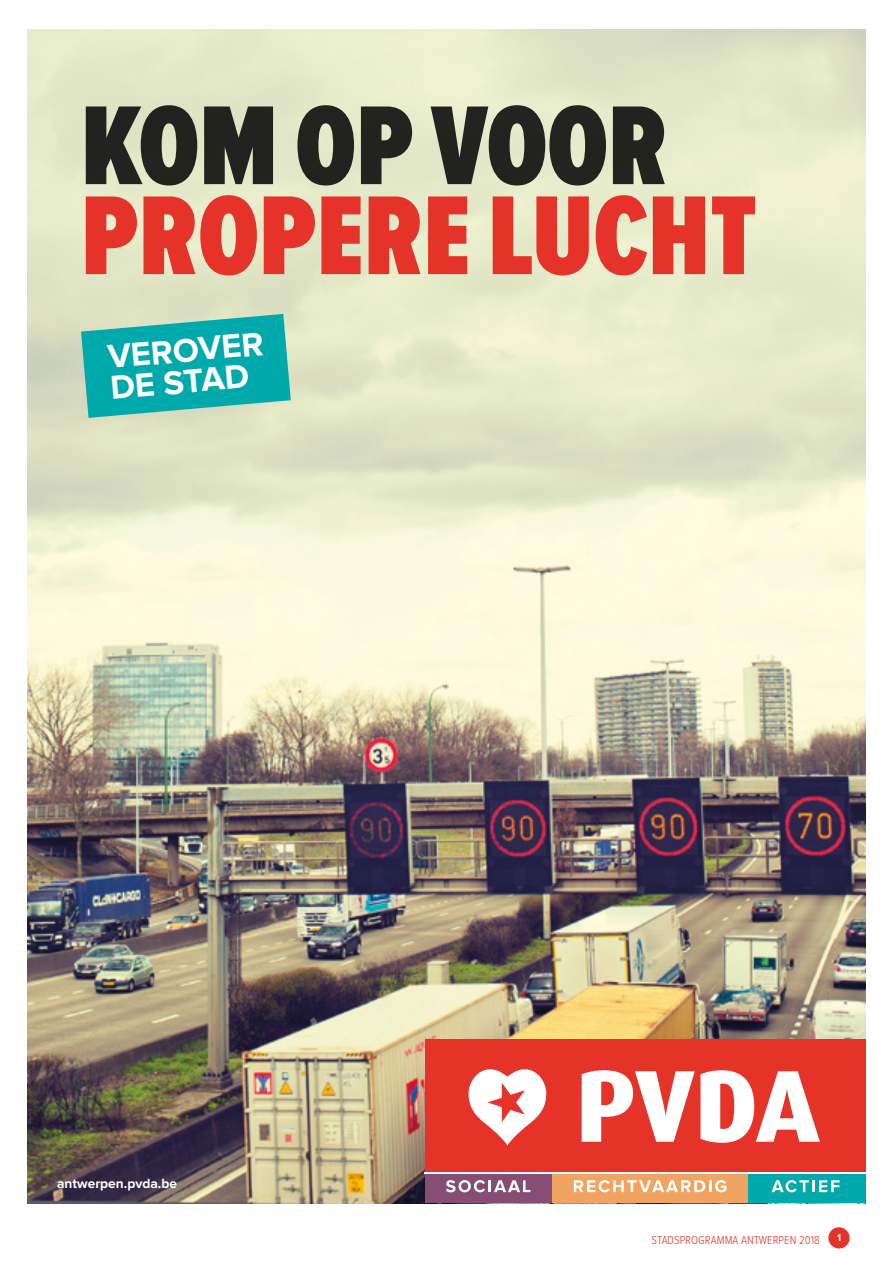
<style>
.page{position:relative;width:893px;height:1263px;background:#fff}
.page>*{position:absolute;margin:0;border:0;box-sizing:border-box;transform-origin:0 0}
.t1{font:900 116.4px "Proxima Nova Ex Cn";color:#e63329}
.t2{font:900 116.4px "Proxima Nova Ex Cn";color:#000}
.t3{font:700 34.35px/30.9px "Proxima Nova";color:#fff}
.t4{font:700 13.8px "Proxima Nova";color:#fff}
.t5{font:300 12px "Proxima Nova Cond";color:#e63329}
.t6{font:700 10.5px "Proxima Nova Cond";color:#fff}
</style>
<div class="page">
<img style="left:28px;top:30px;width:837px;height:1173px">
<svg style="left:81px;top:314px;width:210px;height:104px;background:#2bb3af"></svg>
<div style="left:425px;top:1039px;width:440px;height:133px;background:#e63329"></div>
<div style="left:552px;top:1173px;width:196px;height:30px;background:#f1a461"></div>
<div style="left:425px;top:1173px;width:127px;height:30px;background:#864d75"></div>
<div style="left:748px;top:1173px;width:117px;height:30px;background:#00a9ab"></div>
<svg style="left:446px;top:1180px;width:84px;height:12px"></svg>
<svg style="left:574px;top:1180px;width:152px;height:12px"></svg>
<svg style="left:772px;top:1180px;width:67px;height:12px"></svg>
<hr style="left:425px;top:1172px;width:440px;height:1px;background:#fff">
<svg style="left:582px;top:1070px;width:238px;height:73px"></svg>
<svg style="left:469px;top:1069px;width:77px;height:76px"></svg>
<div style="left:828px;top:1227px;width:22px;height:21px;background:#e63329;border-radius:50%"></div>
<h1 class="t2" style="left:81px;top:92px;width:588px">KOM OP VOOR</h1>
<h1 class="t1" style="left:81px;top:182px;width:678px">PROPERE LUCHT</h1>
<h2 class="t3" style="left:106px;top:342px;width:158px;rotate:-5deg">verover de stad</h2>
<p class="t4" style="left:57px;top:1175px;width:121px">antwerpen.pvda.be</p>
<p class="t5" style="left:651px;top:1233px;width:170px">STADSPROGRAMMA ANTWERPEN 2018</p>
<p class="t6" style="left:837px;top:1231px;width:5px">1</p>
</div>
